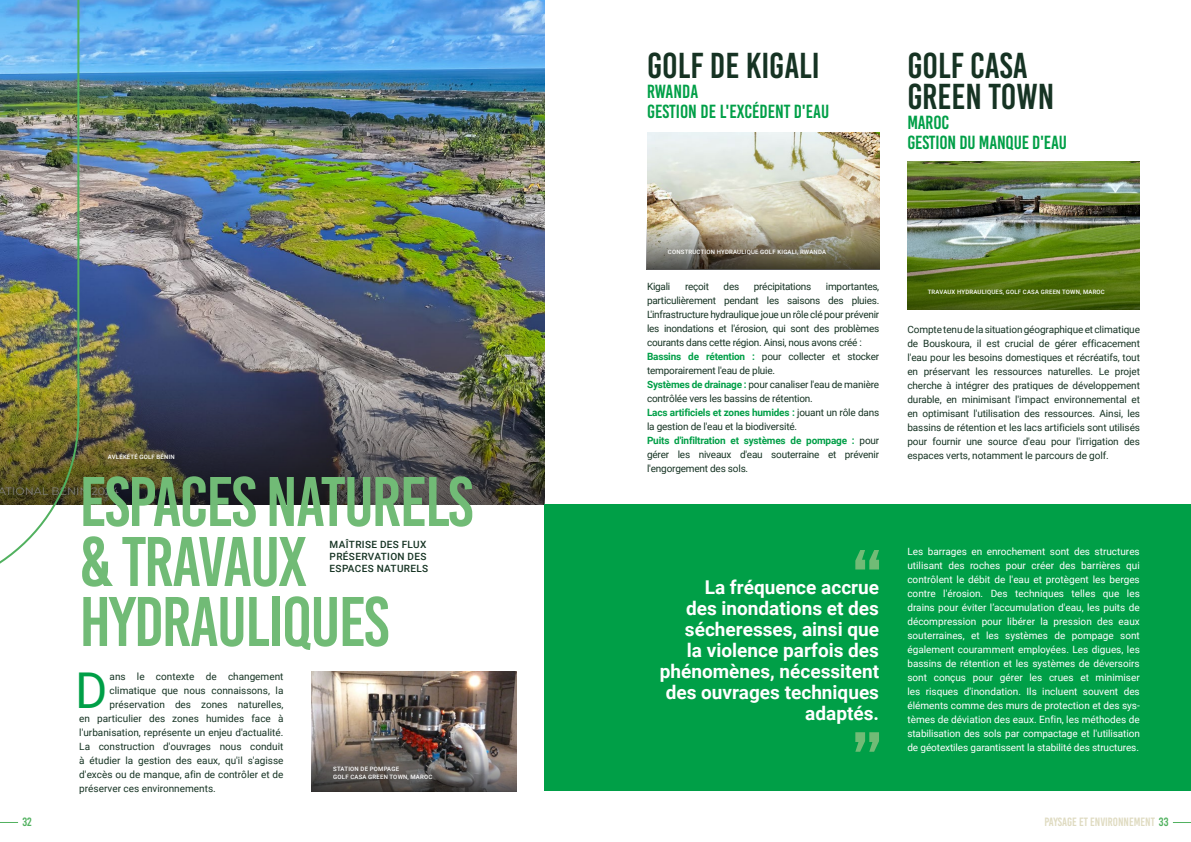
<style>
.page{position:relative;width:1191px;height:842px;background:#fff}
.page>*{position:absolute;margin:0;border:0;box-sizing:border-box;transform-origin:0 0}
.t1{font:70px/60px "Bebas Kai";letter-spacing:-.025em;color:#71bb76}
.t2{font:49.4px "Roboto";color:#009f47}
.t3{font:36px/31px "Bebas Kai";color:#163323}
.t4{font:700 19px/21px "Roboto";color:#fff;text-align:right}
.t5{font:19px/20px "Bebas Kai";letter-spacing:-.01em;color:#009f47}
.t6{font:12px "Bebas Kai";color:#dfdbc1}
.t7{font:12px "Bebas Kai";color:#51b15f}
.t8{font:10px/14px "Roboto";letter-spacing:-.02em;color:#163323;text-align:justify}
.t9{font:10px/14px "Roboto";letter-spacing:-.01em;color:#fff;text-align:justify}
.t10{font:10px "Roboto";color:#163323}
.t11{font:500 10px/12px "Roboto";letter-spacing:.035em;color:#163323}
.t12{font:500 6px/7.2px "Roboto";letter-spacing:.035em;color:#fff}
.s1{font-weight:700;color:#009f47}
.s2{color:#51b15f}
</style>
<div class="page">
<img style="left:80px;top:0;width:464px;height:374px">
<img style="left:312px;top:672px;width:204px;height:71px">
<img style="left:80px;top:374px;width:464px;height:131px">
<img style="left:647px;top:133px;width:232px;height:88px">
<img style="left:907px;top:162px;width:233px;height:89px">
<img style="left:0;top:0;width:80px;height:564px">
<div style="left:544px;top:505px;width:647px;height:286px;background:#009f47"></div>
<svg style="left:855px;top:550px;width:24px;height:19px"></svg>
<svg style="left:855px;top:732px;width:24px;height:20px"></svg>
<img style="left:646px;top:221px;width:233px;height:48px">
<svg style="left:907px;top:251px;width:233px;height:58px;background:#567218"></svg>
<svg style="left:312px;top:743px;width:204px;height:48px;background:#655d59"></svg>
<svg style="left:1172px;top:822px;width:19px;height:1px"></svg>
<svg style="left:0;top:822px;width:18px;height:1px"></svg>
<p class="t7" style="left:22px;top:816px;width:11px">32</p>
<p class="t12" style="left:108px;top:452px;width:69px">AVLÉKÉTÉ GOLF BÉNIN</p>
<h1 class="t1" style="left:79px;top:472px;width:395px">ESPACES NATURELS &amp; TRAVAUX<br>HYDRAULIQUES</h1>
<p class="t11" style="left:330px;top:538px;width:100px">MAÎTRISE DES FLUX<br>PRÉSERVATION DES<br>ESPACES NATURELS</p>
<h2 class="t2" style="left:75px;top:656px;width:34px">D</h2>
<p class="t10" style="left:110px;top:670px;width:175px">ans le contexte de changement</p>
<p class="t10" style="left:110px;top:684px;width:175px">climatique que nous connaissons, la</p>
<p class="t10" style="left:110px;top:698px;width:175px">préservation des zones naturelles,</p>
<p class="t10" style="left:79px;top:712px;width:206px">en particulier des zones humides face à</p>
<p class="t10" style="left:79px;top:726px;width:206px">l'urbanisation, représente un enjeu d'actualité.</p>
<p class="t10" style="left:79px;top:740px;width:206px">La construction d'ouvrages nous conduit</p>
<p class="t10" style="left:79px;top:754px;width:206px">à étudier la gestion des eaux, qu'il s'agisse</p>
<p class="t10" style="left:79px;top:768px;width:206px">d'excès ou de manque, afin de contrôler et de</p>
<p class="t10" style="left:79px;top:782px;width:138px">préserver ces environnements.</p>
<p class="t12" style="left:333px;top:765px;width:101px">STATION DE POMPAGE<br>GOLF CASA GREEN TOWN, MAROC</p>
<h3 class="t3" style="left:647px;top:51px;width:174px">GOLF DE KIGALI</h3>
<h3 class="t5" style="left:647px;top:82px;width:184px">RWANDA<br>GESTION DE L'EXCÉDENT D'EAU</h3>
<h3 class="t3" style="left:907px;top:51px;width:148px">GOLF CASA<br>GREEN TOWN</h3>
<h3 class="t5" style="left:907px;top:113px;width:161px">MAROC<br>GESTION DU MANQUE D'EAU</h3>
<p class="t12" style="left:668px;top:248px;width:160px">CONSTRUCTION HYDRAULIQUE GOLF KIGALI, RWANDA</p>
<p class="t8" style="left:647px;top:279px;width:25px">Kigali</p>
<p class="t8" style="left:685px;top:279px;width:26px">reçoit</p>
<p class="t8" style="left:723px;top:279px;width:17px">des</p>
<p class="t8" style="left:754px;top:279px;width:59px">précipitations</p>
<p class="t8" style="left:647px;top:279px;width:234px;text-align:left;text-indent:179px">importantes, particulièrement pendant les saisons des pluies.<br>L'infrastructure hydraulique joue un rôle clé pour prévenir les inondations et l'érosion, qui sont des problèmes courants dans cette région. Ainsi, nous avons créé :<br><span class="s1">Bassins de rétention :</span> pour collecter et stocker temporairement l'eau de pluie.<br><span class="s1">Systèmes de drainage :</span> pour canaliser l'eau de manière contrôlée vers les bassins de rétention.<br><span class="s1">Lacs artificiels et zones humides :</span> jouant un rôle dans la gestion de l'eau et la biodiversité.<br><span class="s1">Puits d'infiltration et systèmes de pompage :</span> pour gérer les niveaux d'eau souterraine et prévenir l'engorgement des sols.</p>
<p class="t12" style="left:927px;top:288px;width:179px">TRAVAUX HYDRAULIQUES, GOLF CASA GREEN TOWN, MAROC</p>
<p class="t8" style="left:907px;top:322px;width:234px">Compte tenu de la situation géographique et climatique de Bouskoura, il est crucial de gérer efficacement l'eau pour les besoins domestiques et récréatifs, tout en préservant les ressources naturelles. Le projet cherche à intégrer des pratiques de développement durable, en minimisant l'impact environnemental et en optimisant l'utilisation des ressources. Ainsi, les bassins de rétention et les lacs artificiels sont utilisés pour fournir une source d'eau pour l'irrigation des espaces verts, notamment le parcours de golf.</p>
<h3 class="t4" style="left:660px;top:576px;width:221px">La fréquence accrue<br>des inondations et des sécheresses, ainsi que<br>la violence parfois des phénomènes, nécessitent des ouvrages techniques adaptés.</h3>
<p class="t9" style="left:907px;top:544px;width:234px">Les barrages en enrochement sont des structures utilisant des roches pour créer des barrières qui contrôlent le débit de l'eau et protègent les berges contre l'érosion. Des techniques telles que les drains pour éviter l’accumulation d'eau, les puits de décompression pour libérer la pression des eaux souterraines, et les systèmes de pompage sont également couramment employées. Les digues, les bassins de rétention et les systèmes de déversoirs sont conçus pour gérer les crues et minimiser les risques d'inondation. Ils incluent souvent des éléments comme des murs de protection et des sys&shy;tèmes de déviation des eaux. Enfin, les méthodes de stabilisation des sols par compactage et l'utilisation de géotextiles garantissent la stabilité des structures.</p>
<p class="t6" style="left:1044px;top:816px;width:126px">PAYSAGE ET ENVIRONNEMENT <span class="s2">33</span></p>
</div>
